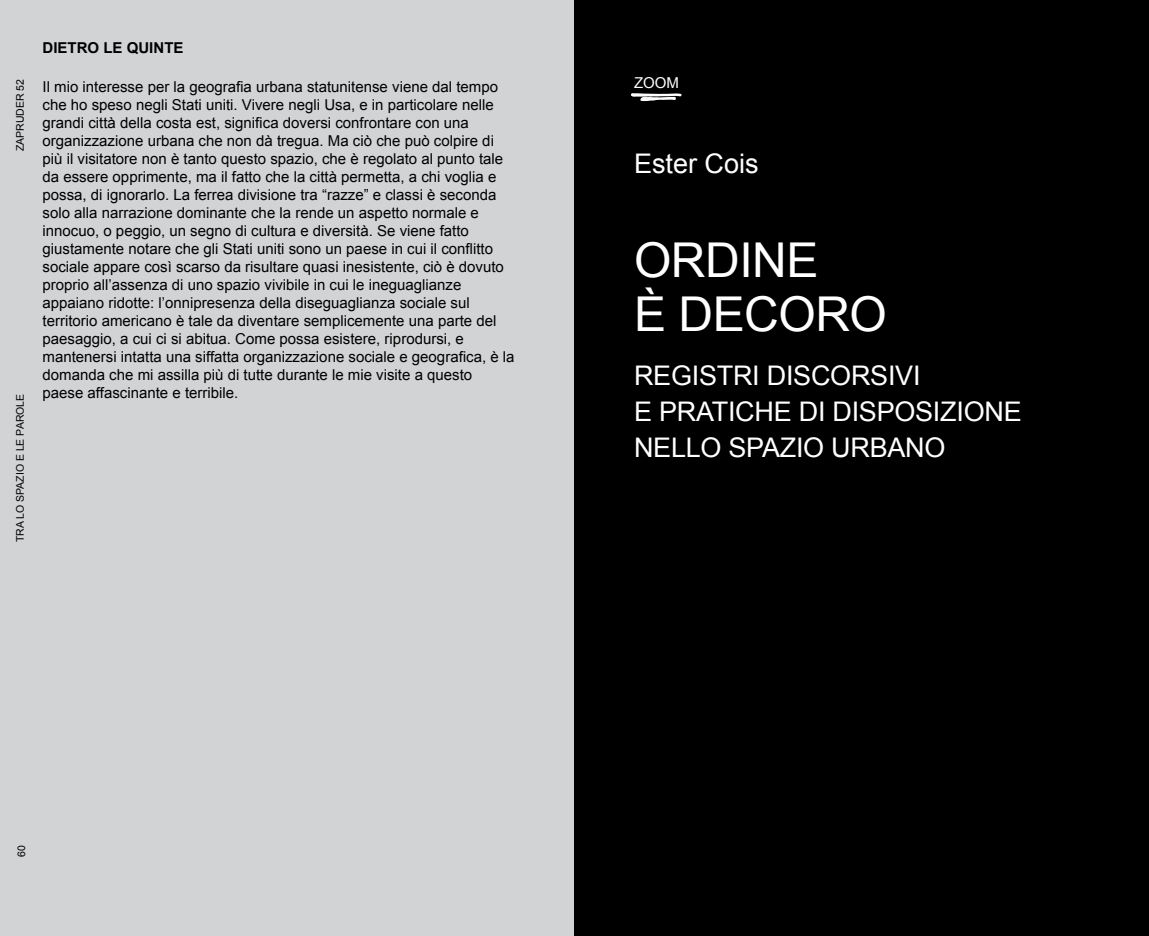
<style>
.page{position:relative;width:1149px;height:936px;background:#fff}
.page>*{position:absolute;margin:0;border:0;box-sizing:border-box;transform-origin:0 0}
.t1{font:48px/54px "Arial";letter-spacing:-.01em;color:#fff}
.t2{font:27px/36px "Arial";letter-spacing:-.01em;color:#fff}
.t3{font:15px/18px "Arial";color:#000}
.t4{font:700 15px "Arial";color:#000}
.t5{font:15px "Arial";color:#fff}
.t6{font:10.5px "Arial";color:#000}
</style>
<div class="page">
<div style="left:0;top:0;width:574px;height:935px;background:#d1d3d4"></div>
<div style="left:574px;top:0;width:574px;height:935px;background:#000"></div>
<svg style="left:631px;top:93px;width:50px;height:8px"></svg>
<p class="t6" style="left:14px;top:151px;width:74px;rotate:-90deg">ZAPRUDER 52</p>
<p class="t6" style="left:14px;top:542px;width:150px;rotate:-90deg">TRA LO SPAZIO E LE PAROLE</p>
<p class="t4" style="left:43px;top:40px;width:142px">DIETRO LE QUINTE</p>
<p class="t3" style="left:43px;top:78px;width:473px">Il mio interesse per la geografia urbana statunitense viene dal tempo che ho speso negli Stati uniti. Vivere negli Usa, e in particolare nelle grandi città della costa est, significa doversi confrontare con una organizzazione urbana che non dà tregua. Ma ciò che può colpire di più il visitatore non è tanto questo spazio, che è regolato al punto tale da essere opprimente, ma il fatto che la città permetta, a chi voglia e possa, di ignorarlo. La ferrea divisione tra “razze” e classi è seconda solo alla narrazione dominante che la rende un aspetto normale e innocuo, o peggio, un segno di cultura e diversità. Se viene fatto giustamente notare che gli Stati uniti sono un paese in cui il conflitto sociale appare così scarso da risultare quasi inesistente, ciò è dovuto proprio all’assenza di uno spazio vivibile in cui le ineguaglianze appaiano ridotte: l’onnipresenza della diseguaglianza sociale sul territorio americano è tale da diventare semplicemente una parte del paesaggio, a cui ci si abitua. Come possa esistere, riprodursi, e mantenersi intatta una siffatta organizzazione sociale e geografica, è la domanda che mi assilla più di tutte durante le mie visite a questo paese affascinante e terribile.</p>
<p class="t5" style="left:634px;top:74px;width:46px">ZOOM</p>
<h2 class="t2" style="left:634px;top:146px;width:126px">Ester Cois</h2>
<h1 class="t1" style="left:634px;top:233px;width:254px">ORDINE<br>È DECORO</h1>
<h2 class="t2" style="left:634px;top:357px;width:389px">REGISTRI DISCORSIVI<br>E PRATICHE DI DISPOSIZIONE<br>NELLO SPAZIO URBANO</h2>
<p class="t6" style="left:16px;top:856px;width:13px;rotate:-90deg">60</p>
</div>
